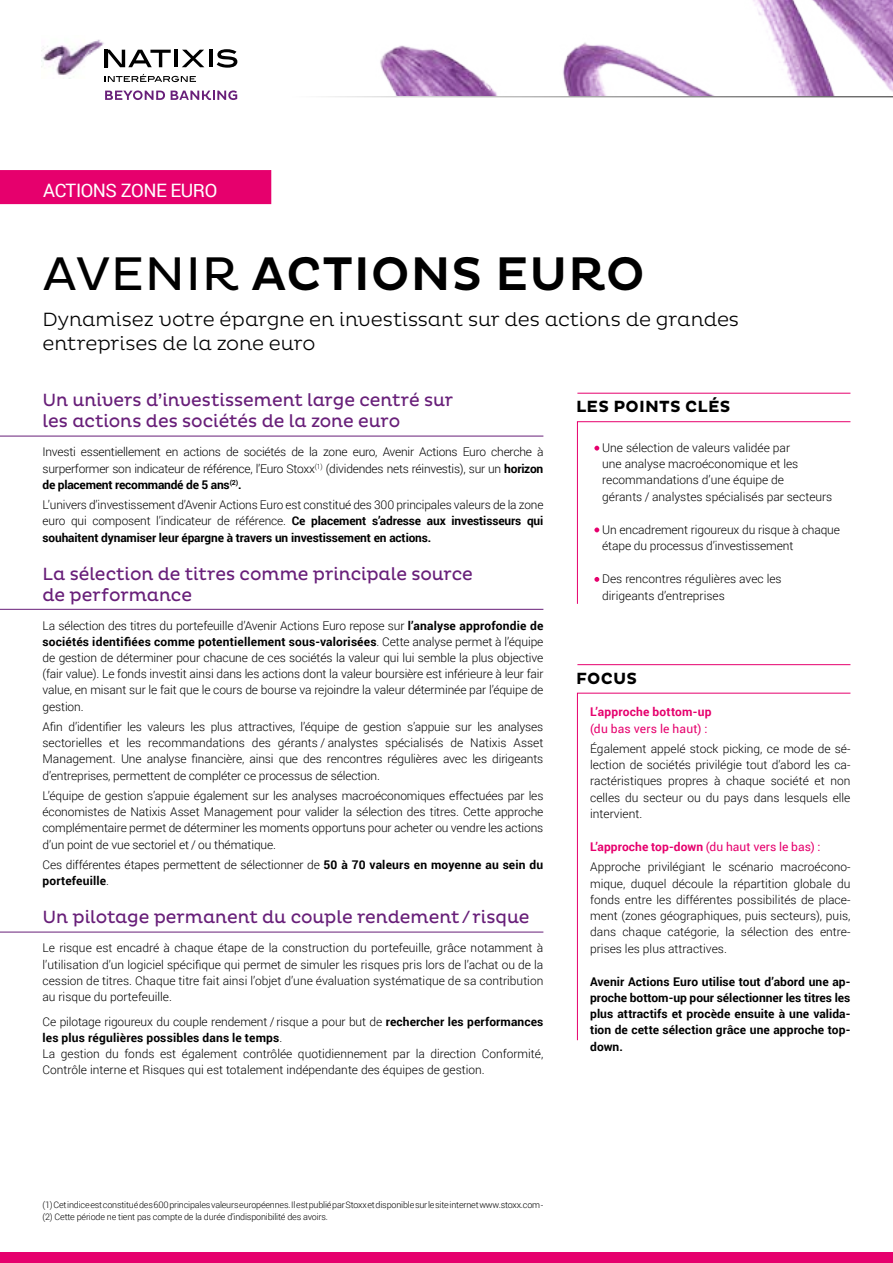
<style>
.page{position:relative;width:893px;height:1263px;background:#fff}
.page>*{position:absolute;margin:0;border:0;box-sizing:border-box;transform-origin:0 0}
.t1{font:500 48px "Pluto";letter-spacing:.015em;color:#000}
.t2{font:300 19.5px/24px "Pluto";letter-spacing:-.005em;color:#000}
.t3{font:18.45px "Roboto";letter-spacing:-.025em;color:#fff}
.t4{font:18px/21px "Pluto";letter-spacing:-.005em;color:#681f79}
.t5{font:700 16.5px "Pluto";letter-spacing:.015em;color:#000}
.t6{font:300 12px/16.2px "Roboto";color:#000;text-align:justify}
.t7{font:700 12px/16.2px "Roboto";letter-spacing:.005em;color:#000;text-align:justify}
.t8{font:700 12px "Roboto";letter-spacing:.02em;color:#e6006d}
.t9{font:12px "Roboto";letter-spacing:.015em;color:#e6006d}
.t10{font:300 9px/12px "Roboto";letter-spacing:-.02em;color:#000}
.s1{font-weight:400}
.s2{font-weight:700}
.s3{font-weight:700;color:#e6006d}
.s4{font-weight:400;color:#e6006d}
</style>
<div class="page">
<div style="left:0;top:170px;width:271px;height:34px;background:#e6006d"></div>
<img style="left:380px;top:0;width:513px;height:96px">
<hr style="left:174px;top:50px;width:4px;height:17px;background:#000">
<svg style="left:182px;top:50px;width:22px;height:17px"></svg>
<hr style="left:209px;top:50px;width:3px;height:17px;background:#000">
<svg style="left:217px;top:49px;width:20px;height:19px"></svg>
<img style="left:41px;top:39px;width:66px;height:40px">
<svg style="left:105px;top:50px;width:66px;height:17px"></svg>
<svg style="left:105px;top:74px;width:91px;height:8px"></svg>
<svg style="left:105px;top:90px;width:60px;height:10px"></svg>
<svg style="left:171px;top:90px;width:66px;height:10px"></svg>
<hr style="left:0;top:436px;width:543px;height:1px;background:#681f79">
<hr style="left:0;top:609px;width:543px;height:1px;background:#681f79">
<hr style="left:0;top:932px;width:543px;height:1px;background:#681f79">
<hr style="left:577px;top:393px;width:273px;height:1px;background:#e6006d">
<svg style="left:577px;top:421px;width:274px;height:183px"></svg>
<hr style="left:577px;top:664px;width:273px;height:1px;background:#e6006d">
<svg style="left:577px;top:692px;width:274px;height:349px"></svg>
<div style="left:0;top:1252px;width:893px;height:11px;background:#e6006d"></div>
<h3 class="t3" style="left:43px;top:177px;width:176px">ACTIONS ZONE EURO</h3>
<h1 class="t1" style="left:43px;top:246px;width:603px"><span class="s1">AVENIR</span> ACTIONS EURO</h1>
<h2 class="t2" style="left:43px;top:308px;width:698px">Dynamisez votre épargne en investissant sur des actions de grandes entreprises de la zone euro</h2>
<h3 class="t4" style="left:43px;top:390px;width:412px">Un univers d’investissement large centré sur les actions des sociétés de la zone euro</h3>
<p class="t6" style="left:43px;top:443px;width:502px">Investi essentiellement en actions de sociétés de la zone euro, Avenir Actions Euro cherche à surperformer son indicateur de référence, l’Euro Stoxx<sup>(1)</sup> (dividendes nets réinvestis), sur un <span class="s2">horizon de placement recommandé de 5 ans</span><sup>(2)</sup><span class="s2">.</span></p>
<p class="t6" style="left:43px;top:496px;width:502px">L’univers d’investissement d’Avenir Actions Euro est constitué des 300 principales valeurs de la zone euro qui composent l’indicateur de référence. <span class="s2">Ce placement s’adresse aux investisseurs qui souhaitent dynamiser leur épargne à travers un investissement en actions.</span></p>
<h3 class="t4" style="left:43px;top:563px;width:432px">La sélection de titres comme principale source de performance</h3>
<p class="t6" style="left:43px;top:617px;width:502px">La sélection des titres du portefeuille d’Avenir Actions Euro repose sur <span class="s2">l’analyse approfondie de sociétés identifiées comme potentiellement sous-valorisées</span>. Cette analyse permet à l’équipe de gestion de déterminer pour chacune de ces sociétés la valeur qui lui semble la plus objective (fair value). Le fonds investit ainsi dans les actions dont la valeur boursière est inférieure à leur fair value, en misant sur le fait que le cours de bourse va rejoindre la valeur déterminée par l’équipe de gestion.</p>
<p class="t6" style="left:43px;top:718px;width:502px">Afin d’identifier les valeurs les plus attractives, l’équipe de gestion s’appuie sur les analyses sectorielles et les recommandations des gérants / analystes spécialisés de Natixis Asset Management. Une analyse financière, ainsi que des rencontres régulières avec les dirigeants d’entreprises, permettent de compléter ce processus de sélection.</p>
<p class="t6" style="left:43px;top:787px;width:502px">L’équipe de gestion s’appuie également sur les analyses macroéconomiques effectuées par les économistes de Natixis Asset Management pour valider la sélection des titres. Cette approche complémentaire permet de déterminer les moments opportuns pour acheter ou vendre les actions d’un point de vue sectoriel et / ou thématique.</p>
<p class="t6" style="left:43px;top:856px;width:502px">Ces différentes étapes permettent de sélectionner de <span class="s2">50 à 70 valeurs en moyenne au sein du portefeuille</span>.</p>
<h3 class="t4" style="left:43px;top:907px;width:489px">Un pilotage permanent du couple rendement / risque</h3>
<p class="t6" style="left:43px;top:939px;width:502px">Le risque est encadré à chaque étape de la construction du portefeuille, grâce notamment à l’utilisation d’un logiciel spécifique qui permet de simuler les risques pris lors de l’achat ou de la cession de titres. Chaque titre fait ainsi l’objet d’une évaluation systématique de sa contribution au risque du portefeuille.</p>
<p class="t6" style="left:43px;top:1013px;width:502px;text-align:left">Ce pilotage rigoureux du couple rendement / risque a pour but de <span class="s2">rechercher les performances les plus régulières possibles dans le temps</span>.<br>La gestion du fonds est également contrôlée quotidiennement par la direction Conformité, Contrôle interne et Risques qui est totalement indépendante des équipes de gestion.</p>
<h3 class="t5" style="left:576px;top:397px;width:156px">LES POINTS CLÉS</h3>
<p class="t6" style="left:602px;top:439px;width:232px;text-align:left">Une sélection de valeurs validée par<br>une analyse macroéconomique et les recommandations d’une équipe de<br>gérants / analystes spécialisés par secteurs</p>
<p class="t6" style="left:602px;top:521px;width:239px">Un encadrement rigoureux du risque à chaque étape du processus d’investissement</p>
<p class="t6" style="left:602px;top:570px;width:181px">Des rencontres régulières avec les dirigeants d’entreprises</p>
<h3 class="t5" style="left:576px;top:669px;width:63px">FOCUS</h3>
<p class="t8" style="left:590px;top:704px;width:123px">L’approche bottom-up</p>
<p class="t9" style="left:590px;top:720px;width:119px">(du bas vers le haut) :</p>
<p class="t6" style="left:590px;top:740px;width:262px">Également appelé stock picking, ce mode de sé&shy;lection de sociétés privilégie tout d’abord les ca&shy;ractéristiques propres à chaque société et non celles du secteur ou du pays dans lesquels elle intervient.</p>
<p class="t6" style="left:590px;top:836px;width:262px;line-height:20.4px"><span class="s3">L’approche top-down</span> <span class="s4">(du haut vers le bas) :<br></span>Approche privilégiant le scénario macroécono-</p>
<p class="t6" style="left:590px;top:875px;width:262px">mique, duquel découle la répartition globale du fonds entre les différentes possibilités de place&shy;ment (zones géographiques, puis secteurs), puis, dans chaque catégorie, la sélection des entre&shy;prises les plus attractives.</p>
<p class="t7" style="left:590px;top:973px;width:262px">Avenir Actions Euro utilise tout d’abord une ap&shy;proche bottom-up pour sélectionner les titres les plus attractifs et procède ensuite à une valida&shy;tion de cette sélection grâce une approche top&shy;down.</p>
<p class="t10" style="left:43px;top:1199px;width:502px">(1) Cet indice est constitué des 600 principales valeurs européennes. Il est publié par Stoxx et disponible sur le site internet www.stoxx.com - (2) Cette période ne tient pas compte de la durée d’indisponibilité des avoirs.</p>
</div>
